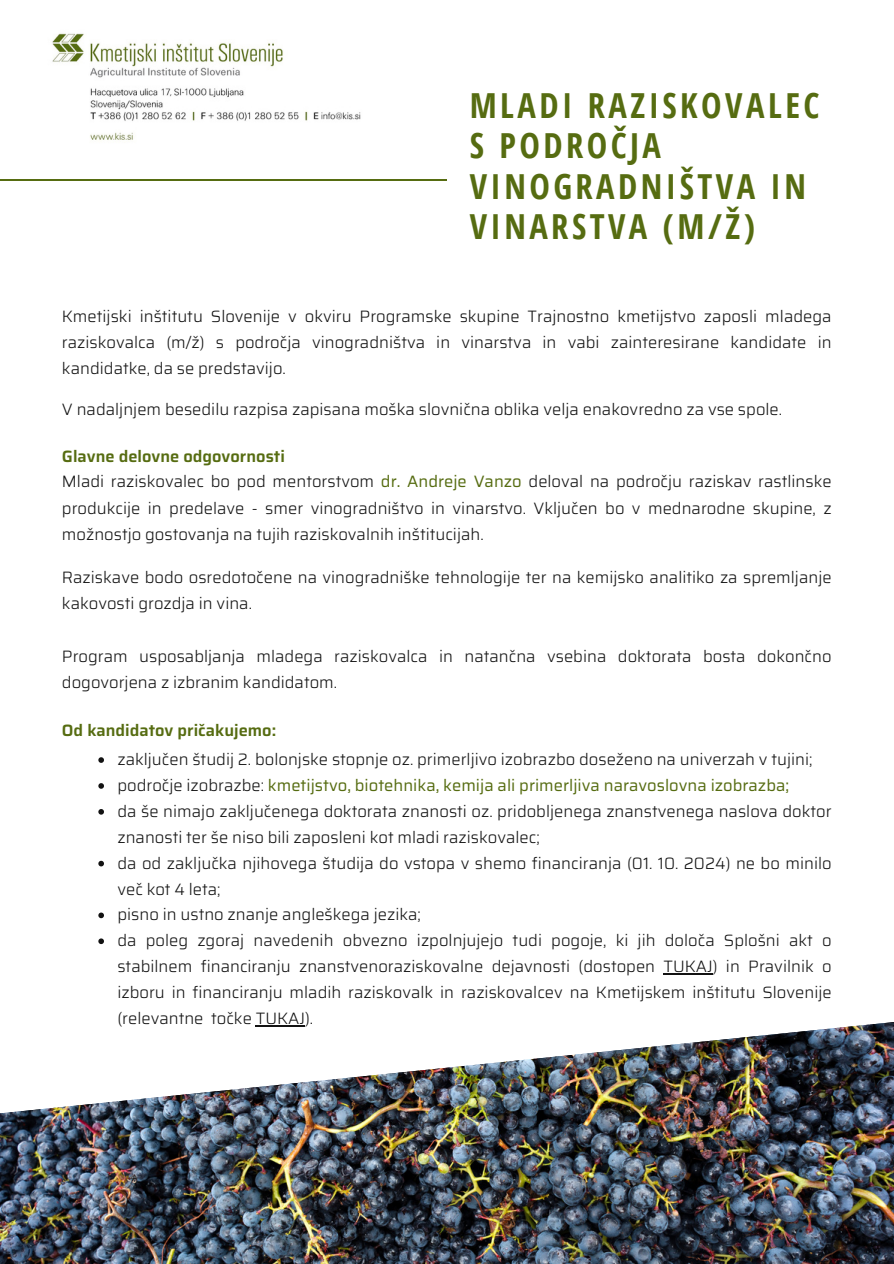
<style>
.page{position:relative;width:894px;height:1264px;background:#fff}
.page>*{position:absolute;margin:0;border:0;box-sizing:border-box;transform-origin:0 0}
.t1{font:700 condensed 34.5px/40.5px "Open Sans";letter-spacing:.1em;color:#566c11}
.t2{font:300 16.5px/26.2px "Saira";color:#121212}
.t3{font:16.5px "Saira";color:#566c11}
.t4{font:600 16.5px "Saira";color:#566c11}
.s1{font-weight:400;color:#566c11}
.s2{font-weight:300;color:#121212}
</style>
<div class="page">
<hr style="left:0;top:179px;width:447px;height:1px;background:#566c11">
<img style="left:0;top:1120px;width:893px;height:143px">
<svg style="left:0;top:788px;width:893px;height:332px"></svg>
<img style="left:52px;top:33px;width:309px;height:107px">
<svg style="left:98px;top:757px;width:6px;height:6px"></svg>
<svg style="left:98px;top:783px;width:6px;height:5px"></svg>
<svg style="left:98px;top:809px;width:6px;height:5px"></svg>
<svg style="left:98px;top:860px;width:6px;height:6px"></svg>
<svg style="left:98px;top:912px;width:6px;height:6px"></svg>
<svg style="left:98px;top:938px;width:6px;height:6px"></svg>
<hr style="left:663px;top:973px;width:49px;height:1px;background:#121212">
<hr style="left:256px;top:1025px;width:49px;height:1px;background:#121212">
<h1 class="t1" style="left:469px;top:84px;width:351px">MLADI RAZISKOVALEC<br>S PODROČJA<br>VINOGRADNIŠTVA IN<br>VINARSTVA (M/Ž)</h1>
<p class="t2" style="left:62px;top:303px;width:771px;text-align:justify">Kmetijski inštitutu Slovenije v okviru Programske skupine Trajnostno kmetijstvo zaposli mladega raziskovalca (m/ž) s področja vinogradništva in vinarstva in vabi zainteresirane kandidate in kandidatke, da se predstavijo.</p>
<p class="t2" style="left:62px;top:396px;width:721px">V nadaljnjem besedilu razpisa zapisana moška slovnična oblika velja enakovredno za vse spole.</p>
<p class="t4" style="left:62px;top:443px;width:224px">Glavne delovne odgovornosti</p>
<p class="t2" style="left:62px;top:468px;width:771px;text-align:justify">Mladi raziskovalec bo pod mentorstvom <span class="s1">dr. Andreje Vanzo</span> deloval na področju raziskav rastlinske produkcije in predelave - smer vinogradništvo in vinarstvo. Vključen bo v mednarodne skupine, z možnostjo gostovanja na tujih raziskovalnih inštitucijah.</p>
<p class="t2" style="left:62px;top:564px;width:771px">Raziskave bodo osredotočene na vinogradniške tehnologije ter na kemijsko analitiko za spremljanje kakovosti grozdja in vina.</p>
<p class="t2" style="left:62px;top:642px;width:771px">Program usposabljanja mladega raziskovalca in natančna vsebina doktorata bosta dokončno dogovorjena z izbranim kandidatom.</p>
<h2 class="t4" style="left:62px;top:717px;width:216px">Od kandidatov pričakujemo:</h2>
<p class="t2" style="left:117px;top:746px;width:696px">zaključen študij 2. bolonjske stopnje oz. primerljivo izobrazbo doseženo na univerzah v tujini;</p>
<p class="t3" style="left:117px;top:772px;width:673px"><span class="s2">področje izobrazbe:</span> kmetijstvo, biotehnika, kemija ali primerljiva naravoslovna izobrazba;</p>
<p class="t2" style="left:117px;top:798px;width:715px;line-height:25.8px">da še nimajo zaključenega doktorata znanosti oz. pridobljenega znanstvenega naslova doktor znanosti ter še niso bili zaposleni kot mladi raziskovalec;</p>
<h2 class="t2" style="left:117px;top:850px;width:715px;line-height:25.8px">da od zaključka njihovega študija do vstopa v shemo financiranja (01. 10. 2024) ne bo minilo več kot 4 leta;</h2>
<p class="t2" style="left:117px;top:901px;width:305px">pisno in ustno znanje angleškega jezika;</p>
<p class="t2" style="left:117px;top:927px;width:715px;line-height:25.8px;text-align:justify">da poleg zgoraj navedenih obvezno izpolnjujejo tudi pogoje, ki jih določa Splošni akt o stabilnem financiranju znanstvenoraziskovalne dejavnosti (dostopen TUKAJ) in Pravilnik o izboru in financiranju mladih raziskovalk in raziskovalcev na Kmetijskem inštitutu Slovenije (relevantne točke TUKAJ).</p>
</div>
